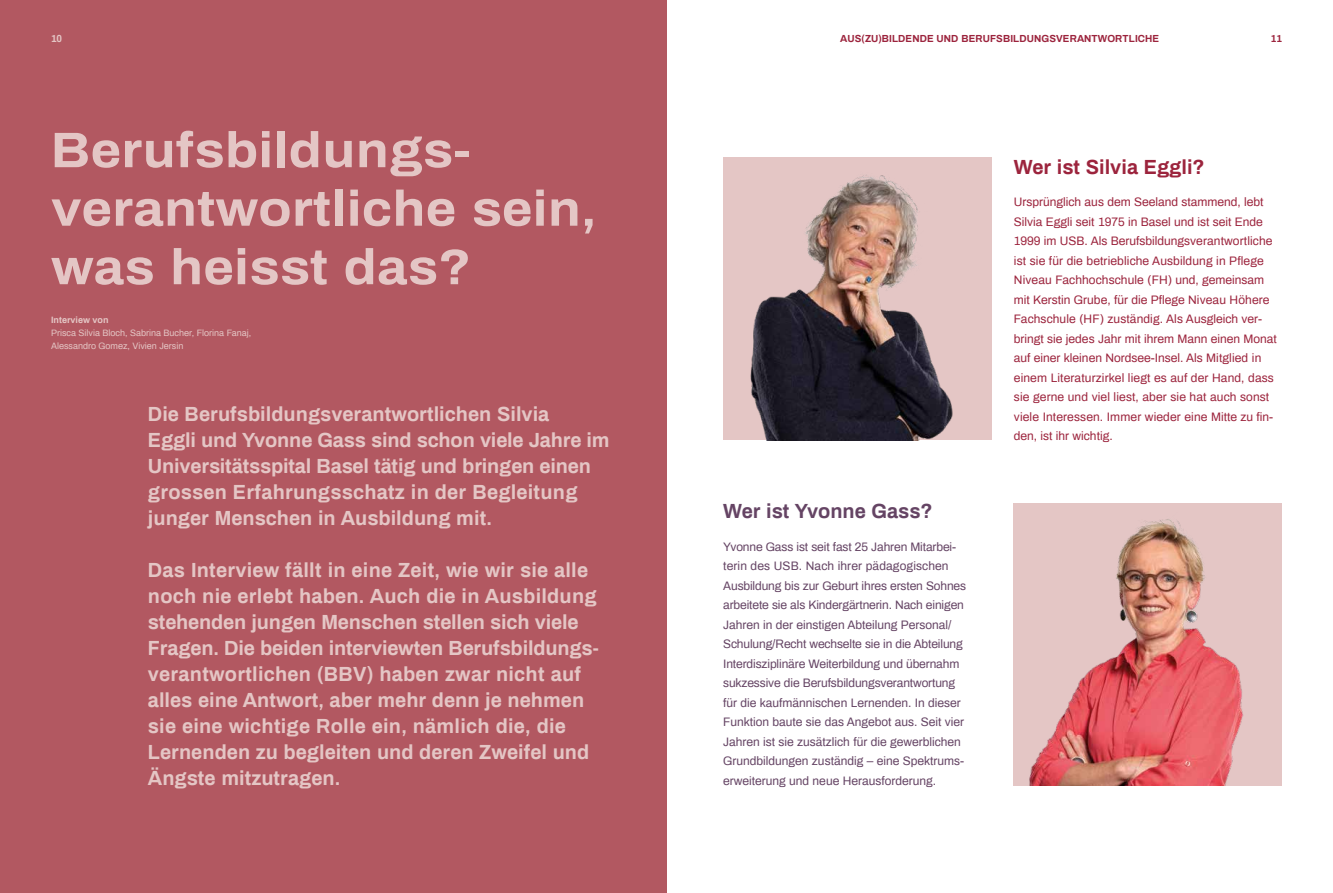
<style>
.page{position:relative;width:1333px;height:893px;background:#fff}
.page>*{position:absolute;margin:0;border:0;box-sizing:border-box;transform-origin:0 0}
.t1{font:700 50px/58.5px "Archivo";color:#e4c6c5;scale:1.1 1}
.t2{font:700 20px/26px "Archivo";color:#e4c6c5}
.t3{font:700 20px "Archivo";color:#9c243d}
.t4{font:700 20px "Archivo";color:#654464}
.t5{font:12px/19.5px "Archivo";color:#9c243d}
.t6{font:12px/19.5px "Archivo";color:#654464}
.t7{font:700 10px "Archivo";letter-spacing:.01em;color:#9c243d}
.t8{font:700 10px "Archivo";color:#e4c6c5}
.t9{font:9px/13px "Archivo";color:#e4c6c5}
.t10{font:700 9px "Archivo";color:#e4c6c5}
</style>
<div class="page">
<div style="left:0;top:0;width:666px;height:893px;background:#b25861"></div>
<img style="left:723px;top:157px;width:268px;height:283px">
<img style="left:1013px;top:503px;width:268px;height:282px">
<p class="t8" style="left:51px;top:32px;width:13px">10</p>
<p class="t7" style="left:840px;top:32px;width:320px">AUS(ZU)BILDENDE UND BERUFSBILDUNGSVERANTWORTLICHE</p>
<p class="t7" style="left:1270px;top:32px;width:13px">11</p>
<h1 class="t1" style="left:51px;top:119px;width:497px">Berufsbildungs&shy;verantwortliche sein, was heisst das?</h1>
<p class="t10" style="left:51px;top:313px;width:59px">Interview von</p>
<p class="t9" style="left:51px;top:326px;width:202px">Prisca Silvia Bloch, Sabrina Bucher, Florina Fanaj,<br>Alessandro Gomez, Vivien Jersin</p>
<p class="t2" style="left:148px;top:400px;width:463px">Die Berufsbildungsverantwortlichen Silvia<br>Eggli und Yvonne Gass sind schon viele Jahre im Universitätsspital Basel tätig und bringen einen grossen Erfahrungsschatz in der Begleitung junger Menschen in Ausbildung mit.</p>
<p class="t2" style="left:148px;top:556px;width:452px">Das Interview fällt in eine Zeit, wie wir sie alle noch nie erlebt haben. Auch die in Ausbildung stehenden jungen Menschen stellen sich viele Fragen. Die beiden interviewten Berufsbildungs&shy;verantwortlichen (BBV) haben zwar nicht auf alles eine Antwort, aber mehr denn je nehmen sie eine wichtige Rolle ein, nämlich die, die Lernenden zu begleiten und deren Zweifel und Ängste mitzutragen.</p>
<p class="t4" style="left:723px;top:497px;width:211px">Wer ist Yvonne Gass?</p>
<p class="t6" style="left:723px;top:536px;width:244px">Yvonne Gass ist seit fast 25 Jahren Mitarbei&shy;terin des USB. Nach ihrer pädagogischen Ausbildung bis zur Geburt ihres ersten Sohnes arbeitete sie als Kindergärtnerin. Nach einigen Jahren in der einstigen Abteilung Personal/ Schulung/Recht wechselte sie in die Abteilung Interdisziplinäre Weiterbildung und übernahm sukzessive die Berufsbildungsverantwortung für die kaufmännischen Lernenden. In dieser Funktion baute sie das Angebot aus. Seit vier Jahren ist sie zusätzlich für die gewerblichen Grundbildungen zuständig – eine Spektrums&shy;erweiterung und neue Herausforderung.</p>
<p class="t3" style="left:1013px;top:152px;width:192px">Wer ist Silvia Eggli?</p>
<p class="t5" style="left:1013px;top:192px;width:264px">Ursprünglich aus dem Seeland stammend, lebt Silvia Eggli seit 1975 in Basel und ist seit Ende 1999 im USB. Als Berufsbildungsverantwortliche ist sie für die betriebliche Ausbildung in Pflege Niveau Fachhochschule (FH) und, gemeinsam mit Kerstin Grube, für die Pflege Niveau Höhere Fachschule (HF) zuständig. Als Ausgleich ver&shy;bringt sie jedes Jahr mit ihrem Mann einen Monat auf einer kleinen Nordsee-Insel. Als Mitglied in einem Literaturzirkel liegt es auf der Hand, dass sie gerne und viel liest, aber sie hat auch sonst viele Interessen. Immer wieder eine Mitte zu fin&shy;den, ist ihr wichtig.</p>
</div>
